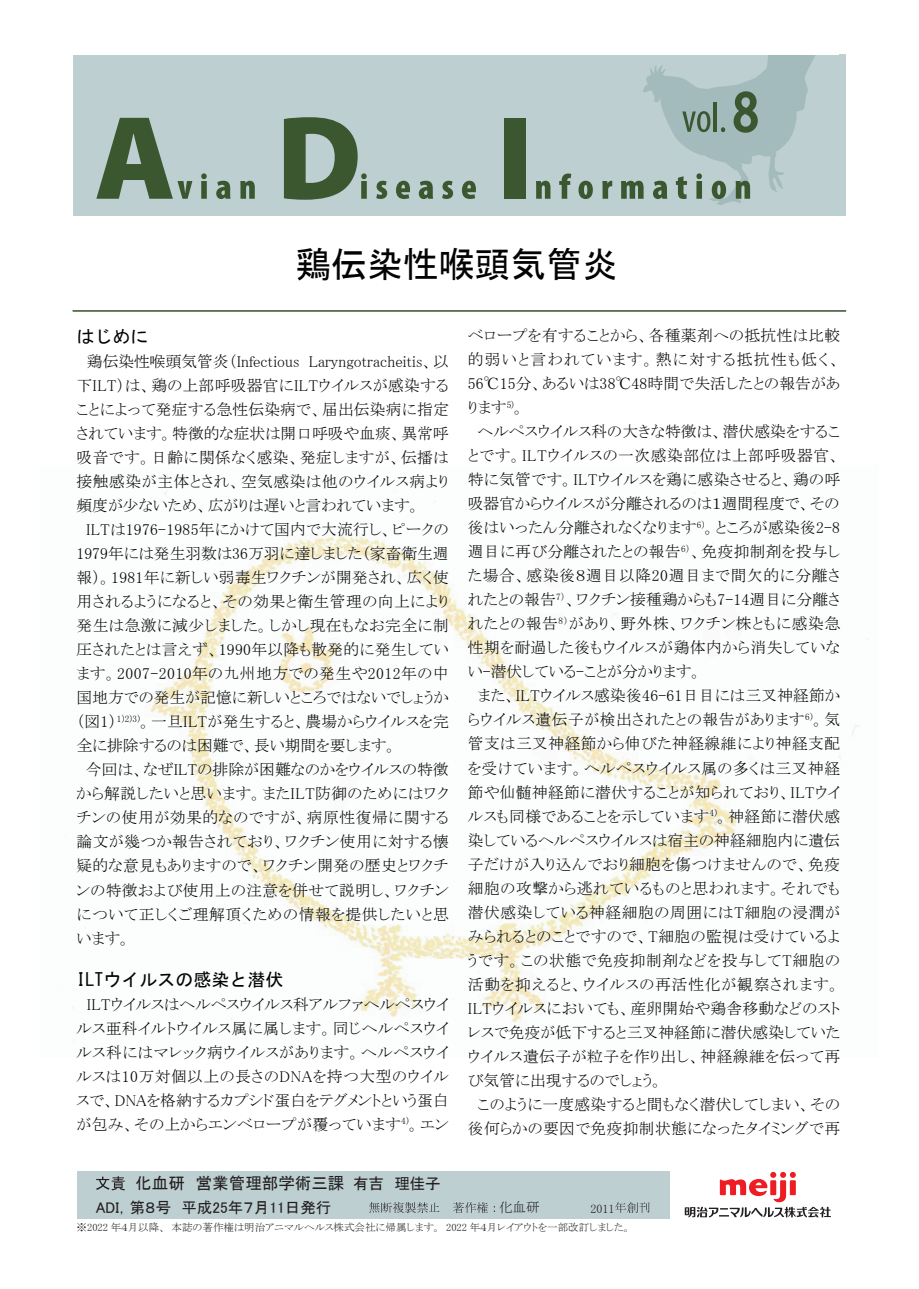
<style>
.page{position:relative;width:919px;height:1289px;background:#fff}
.page>*{position:absolute;margin:0;border:0;box-sizing:border-box;transform-origin:0 0}
.t1{font:49.65px "Koz Go Pr 6 N";color:#3a5730;scale:.91 1}
.t2{font:35.85px "MS Gothic";color:#030303}
.t3{font:18px "MS Gothic";color:#030303}
.t4{font:16.5px "MS P Gothic";color:#231f20}
.t5{font:15.75px/24px "MS P Mincho";letter-spacing:.02em;color:#030303;text-align:justify}
.t6{font:15.45px "MS P Gothic";color:#231f20}
.t7{font:13.5px "MS Mincho";color:#231f20}
.t8{font:12.15px "MS P Mincho";color:#231f20}
.t9{font:10.5px "MS P Mincho";color:#231f20}
</style>
<div class="page">
<img style="left:72px;top:476px;width:787px;height:565px">
<hr style="left:73px;top:310px;width:773px;height:2px;background:#3a5730">
<div style="left:77px;top:1170px;width:592px;height:48px;background:#bdcfd1"></div>
<svg style="left:369px;top:1202px;width:70px;height:11px"></svg>
<svg style="left:453px;top:1202px;width:42px;height:11px"></svg>
<svg style="left:615px;top:1202px;width:34px;height:11px"></svg>
<svg style="left:96px;top:1176px;width:29px;height:14px"></svg>
<div style="left:73px;top:54px;width:773px;height:162px;background:#bdcfd1"></div>
<svg style="left:96px;top:118px;width:96px;height:81px"></svg>
<svg style="left:201px;top:173px;width:6px;height:26px"></svg>
<svg style="left:216px;top:181px;width:14px;height:18px"></svg>
<svg style="left:240px;top:181px;width:15px;height:18px"></svg>
<svg style="left:284px;top:117px;width:83px;height:83px"></svg>
<svg style="left:376px;top:181px;width:11px;height:18px"></svg>
<svg style="left:396px;top:181px;width:14px;height:18px"></svg>
<svg style="left:419px;top:181px;width:14px;height:18px"></svg>
<svg style="left:442px;top:181px;width:11px;height:18px"></svg>
<svg style="left:462px;top:181px;width:14px;height:18px"></svg>
<div style="left:504px;top:118px;width:22px;height:81px;background:#3a5730"></div>
<svg style="left:536px;top:181px;width:14px;height:18px"></svg>
<svg style="left:559px;top:173px;width:12px;height:26px"></svg>
<svg style="left:578px;top:181px;width:14px;height:18px"></svg>
<svg style="left:602px;top:181px;width:10px;height:18px"></svg>
<svg style="left:621px;top:55px;width:194px;height:150px"></svg>
<svg style="left:684px;top:1171px;width:147px;height:46px"></svg>
<h2 class="t2" style="left:295px;top:246px;width:324px">鶏伝染性喉頭気管炎</h2>
<h1 class="t1" style="left:733px;top:84px;width:29px">8</h1>
<p class="t3" style="left:76px;top:328px;width:73px">はじめに</p>
<p class="t5" style="left:76px;top:349px;width:374px">　鶏伝染性喉頭気管炎（Infectious Laryngotracheitis、以下ILT）は、鶏の上部呼吸器官にILTウイルスが感染することによって発症する急性伝染病で、届出伝染病に指定されています。特徴的な症状は開口呼吸や血痰、異常呼吸音です。日齢に関係なく感染、発症しますが、伝播は接触感染が主体とされ、空気感染は他のウイルス病より頻度が少ないため、広がりは遅いと言われています。</p>
<p class="t5" style="left:76px;top:517px;width:374px;text-indent:10px">ILTは1976-1985年にかけて国内で大流行し、ピークの1979年には発生羽数は36万羽に達しました（家畜衛生週報）。1981年に新しい弱毒生ワクチンが開発され、広く使用されるようになると、その効果と衛生管理の向上により発生は急激に減少しました。しかし現在もなお完全に制圧されたとは言えず、1990年以降も散発的に発生しています。2007-2010年の九州地方での発生や2012年の中国地方での発生が記憶に新しいところではないでしょうか（図1）<sup>1)2)3)</sup>。一旦ILTが発生すると、農場からウイルスを完全に排除するのは困難で、長い期間を要します。</p>
<p class="t5" style="left:76px;top:757px;width:374px;text-indent:10px">今回は、なぜILTの排除が困難なのかをウイルスの特徴から解説したいと思います。またILT防御のためにはワクチンの使用が効果的なのですが、病原性復帰に関する論文が幾つか報告されており、ワクチン使用に対する懐疑的な意見もありますので、ワクチン開発の歴史とワクチンの特徴および使用上の注意を併せて説明し、ワクチンについて正しくご理解頂くための情報を提供したいと思います。</p>
<p class="t3" style="left:76px;top:970px;width:208px">ILTウイルスの感染と潜伏</p>
<p class="t5" style="left:76px;top:991px;width:374px">　ILTウイルスはヘルペスウイルス科アルファヘルペスウイルス亜科イルトウイルス属に属します。同じヘルペスウイルス科にはマレック病ウイルスがあります。ヘルペスウイルスは10万対個以上の長さのDNAを持つ大型のウイルスで、DNAを格納するカプシド蛋白をテグメントという蛋白が包み、その上からエンベロープが覆っています<sup>4)</sup>。エン</p>
<p class="t4" style="left:135px;top:1174px;width:210px">化血研　営業管理部学術三課</p>
<p class="t6" style="left:353px;top:1175px;width:89px">有吉　理佳子</p>
<p class="t5" style="left:468px;top:323px;width:374px">ベロープを有することから、各種薬剤への抵抗性は比較的弱いと言われています。熱に対する抵抗性も低く、56℃15分、あるいは38℃48時間で失活したとの報告があります<sup>5)</sup>。</p>
<p class="t5" style="left:468px;top:419px;width:374px;text-indent:10px">ヘルペスウイルス科の大きな特徴は、潜伏感染をすることです。ILTウイルスの一次感染部位は上部呼吸器官、特に気管です。ILTウイルスを鶏に感染させると、鶏の呼吸器官からウイルスが分離されるのは１週間程度で、その後はいったん分離されなくなります<sup>6)</sup>。ところが感染後2-8週目に再び分離されたとの報告<sup>6）</sup>、免疫抑制剤を投与した場合、感染後８週目以降20週目まで間欠的に分離されたとの報告<sup>7）</sup>、ワクチン接種鶏からも7-14週目に分離されたとの報告<sup>8）</sup>があり、野外株、ワクチン株ともに感染急性期を耐過した後もウイルスが鶏体内から消失していない-潜伏している-ことが分かります。</p>
<p class="t5" style="left:468px;top:683px;width:374px;text-indent:10px">また、ILTウイルス感染後46-61日目には三叉神経節からウイルス遺伝子が検出されたとの報告があります<sup>6)</sup>。気管支は三叉神経節から伸びた神経線維により神経支配を受けています。ヘルペスウイルス属の多くは三叉神経節や仙髄神経節に潜伏することが知られており、ILTウイルスも同様であることを示しています<sup>4)</sup>。神経節に潜伏感染しているヘルペスウイルスは宿主の神経細胞内に遺伝子だけが入り込んでおり細胞を傷つけませんので、免疫細胞の攻撃から逃れているものと思われます。それでも潜伏感染している神経細胞の周囲にはT細胞の浸潤がみられるとのことですので、T細胞の監視は受けているようです。この状態で免疫抑制剤などを投与してT細胞の活動を抑えると、ウイルスの再活性化が観察されます。ILTウイルスにおいても、産卵開始や鶏舎移動などのストレスで免疫が低下すると三叉神経節に潜伏感染していたウイルス遺伝子が粒子を作り出し、神経線維を伝って再び気管に出現するのでしょう。</p>
<p class="t5" style="left:468px;top:1091px;width:374px;text-align:right">このように一度感染すると間もなく潜伏してしまい、その後何らかの要因で免疫抑制状態になったタイミングで再</p>
<p class="t6" style="left:96px;top:1199px;width:237px">ADI，第８号　平成25年７月11日発行</p>
<p class="t7" style="left:499px;top:1200px;width:42px">化血研</p>
<p class="t9" style="left:77px;top:1221px;width:555px">※2022 年４月以降、本誌の著作権は明治アニマルヘルス株式会社に帰属します。 2022 年４月レイアウトを一部改訂しました。</p>
<p class="t8" style="left:590px;top:1202px;width:26px">2011</p>
</div>
